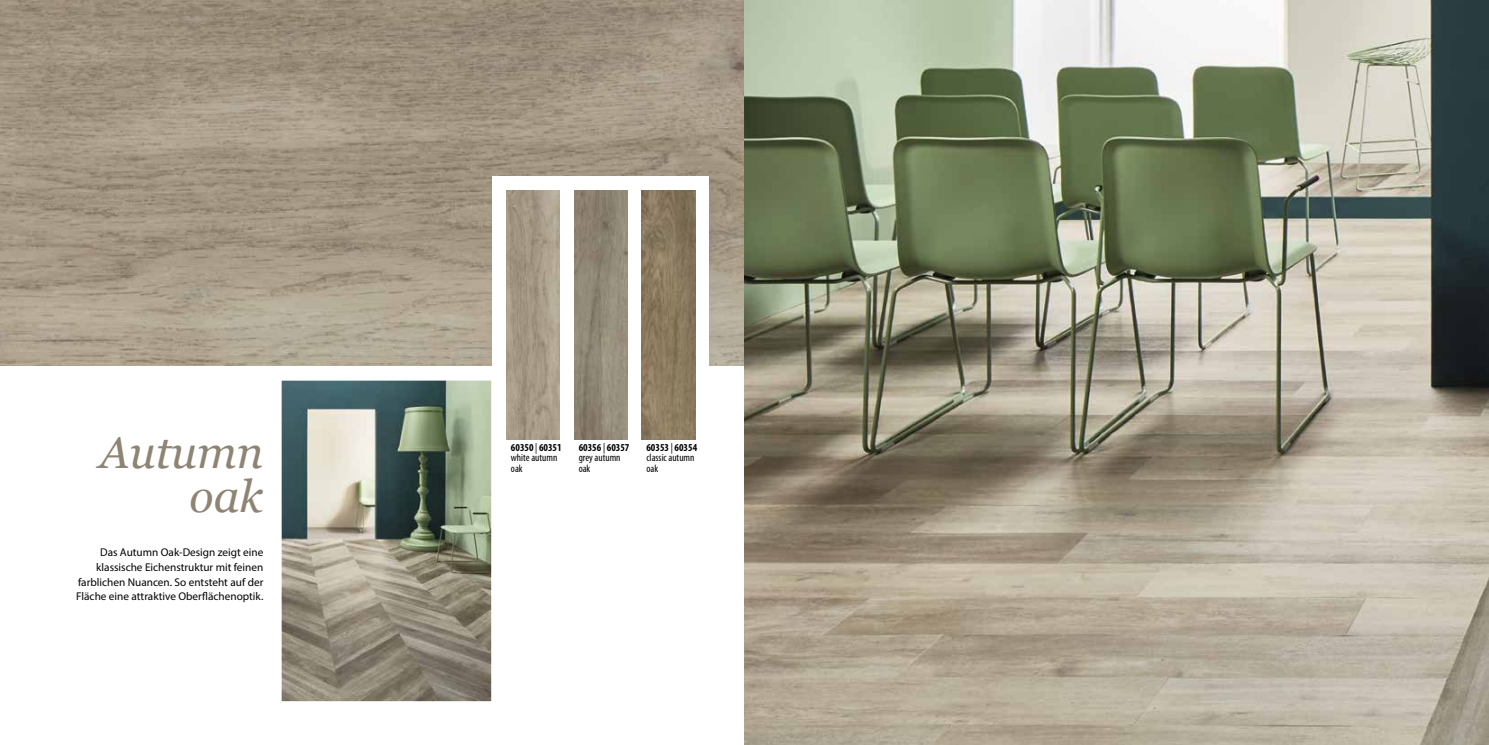
<style>
.page{position:relative;width:1489px;height:745px;background:#fff}
.page>*{position:absolute;margin:0;border:0;box-sizing:border-box;transform-origin:0 0}
.t1{font:italic 45px/43.9px "Georgia";color:#8e8474;text-align:right}
.t2{font:11.25px/14.6px "Myriad Pro";color:#000;text-align:right}
.t3{font:condensed 10.62px/10.6px "Myriad Pro";color:#000}
.s1{font-weight:700}
</style>
<div class="page">
<img style="left:0;top:0;width:744px;height:366px">
<div style="left:492px;top:175px;width:216px;height:399px;background:#fff"></div>
<img style="left:744px;top:0;width:744px;height:744px">
<img style="left:506px;top:190px;width:54px;height:249px">
<img style="left:574px;top:190px;width:53px;height:249px">
<img style="left:641px;top:190px;width:54px;height:249px">
<img style="left:282px;top:380px;width:209px;height:320px">
<h1 class="t1" style="left:100px;top:429px;width:165px">Autumn oak</h1>
<p class="t3" style="left:511px;top:441px;width:52px"><span class="s1">60350</span> | <span class="s1">60351 </span>white autumn oak</p>
<p class="t3" style="left:578px;top:441px;width:52px"><span class="s1">60356</span> | <span class="s1">60357 </span>grey autumn oak</p>
<p class="t3" style="left:646px;top:441px;width:52px"><span class="s1">60353</span> | <span class="s1">60354 </span>classic autumn oak</p>
<p class="t2" style="left:76px;top:544px;width:188px">Das Autumn Oak-Design zeigt eine klassische Eichenstruktur mit feinen farblichen Nuancen. So entsteht auf der Fläche eine attraktive Oberflächenoptik.</p>
</div>
